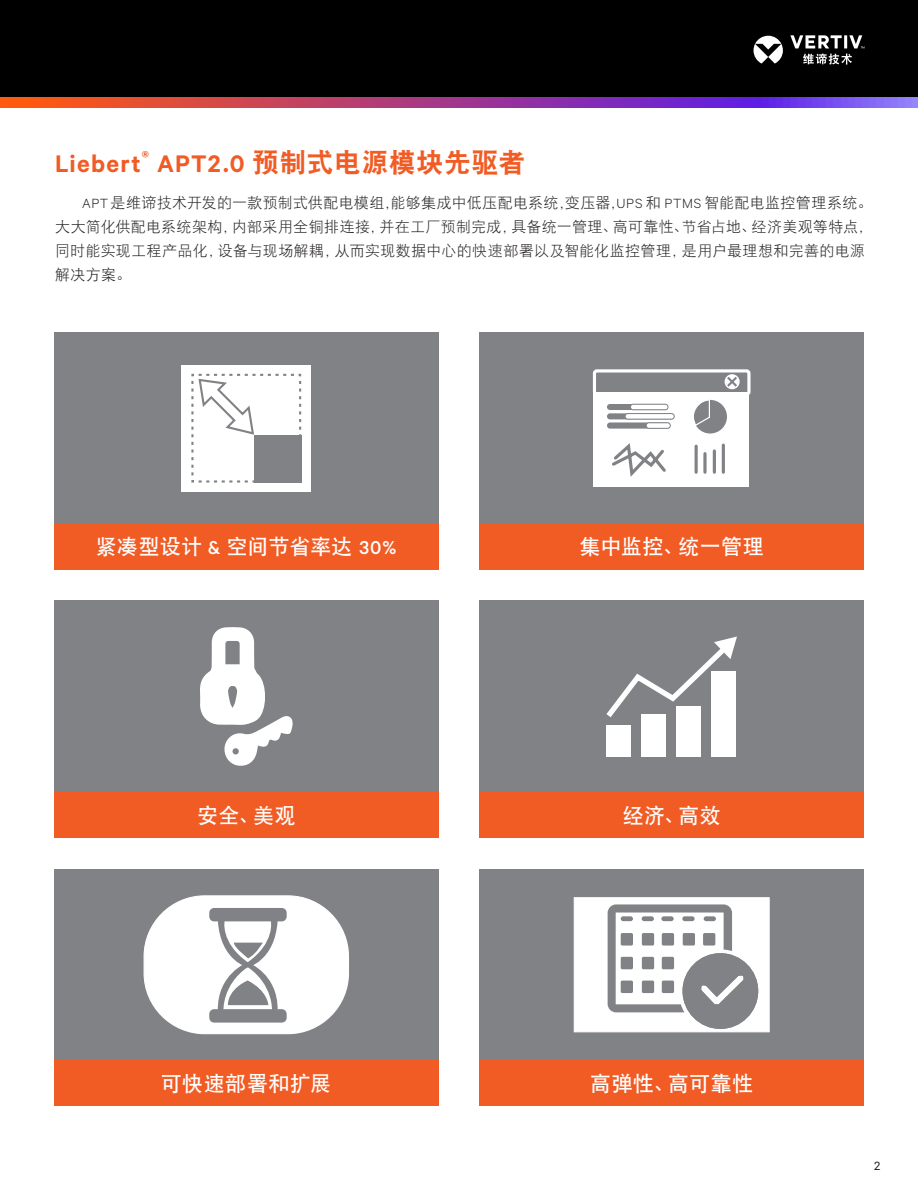
<style>
.page{position:relative;width:918px;height:1188px;background:#fff}
.page>*{position:absolute;margin:0;border:0;box-sizing:border-box;transform-origin:0 0}
.t1{font:600 27px "Calibre";letter-spacing:.045em;color:#f15b24}
.t2{font:21px "DF Hei GB W7";letter-spacing:.01em;color:#fff}
.t3{font:15px/24px "DF Hei GB W3";letter-spacing:.025em;color:#231f20}
.t4{font:13.5px "Calibre";color:#231f20}
.s1{font-family:"DF Hei GB W9";font-weight:400}
.s2{font-family:"Calibre";font-weight:300}
.s3{font-family:"Calibre";font-weight:500}
</style>
<div class="page">
<div style="left:0;top:0;width:918px;height:108px;background:#000"></div>
<svg style="left:0;top:98px;width:918px;height:10px;background:#a73f8c"></svg>
<svg style="left:754px;top:35px;width:110px;height:30px"></svg>
<div style="left:54px;top:333px;width:385px;height:191px;background:#808285"></div>
<div style="left:54px;top:524px;width:385px;height:46px;background:#f15b24"></div>
<div style="left:479px;top:333px;width:385px;height:191px;background:#808285"></div>
<div style="left:479px;top:524px;width:385px;height:46px;background:#f15b24"></div>
<div style="left:479px;top:601px;width:385px;height:191px;background:#808285"></div>
<div style="left:479px;top:792px;width:385px;height:46px;background:#f15b24"></div>
<div style="left:54px;top:601px;width:385px;height:191px;background:#808285"></div>
<div style="left:54px;top:792px;width:385px;height:46px;background:#f15b24"></div>
<svg style="left:200px;top:627px;width:93px;height:139px"></svg>
<div style="left:606px;top:725px;width:25px;height:31px;background:#fff"></div>
<div style="left:641px;top:714px;width:25px;height:42px;background:#fff"></div>
<div style="left:676px;top:706px;width:25px;height:50px;background:#fff"></div>
<div style="left:711px;top:671px;width:24px;height:85px;background:#fff"></div>
<svg style="left:606px;top:636px;width:131px;height:87px"></svg>
<div style="left:54px;top:869px;width:385px;height:191px;background:#808285"></div>
<div style="left:54px;top:1060px;width:385px;height:46px;background:#f15b24"></div>
<div style="left:479px;top:869px;width:385px;height:191px;background:#808285"></div>
<div style="left:479px;top:1060px;width:385px;height:46px;background:#f15b24"></div>
<div style="left:182px;top:365px;width:129px;height:127px;background:#fff"></div>
<svg style="left:191px;top:373px;width:111px;height:110px"></svg>
<div style="left:593px;top:369px;width:158px;height:27px;border:3px solid #fff;border-radius:2px"></div>
<div style="left:594px;top:392px;width:155px;height:95px;background:#fff"></div>
<div style="left:725px;top:374px;width:15px;height:15px;background:#fff;border-radius:50%"></div>
<svg style="left:727px;top:377px;width:10px;height:10px"></svg>
<div style="left:607px;top:404px;width:61px;height:6px;background:#808285;border-radius:3px"></div>
<div style="left:607px;top:413px;width:67px;height:6px;background:#808285;border-radius:3px"></div>
<div style="left:607px;top:422px;width:63px;height:7px;background:#808285;border-radius:3px"></div>
<div style="left:630px;top:404px;width:38px;height:6px;background:#fff;border-radius:3px"></div>
<div style="left:630px;top:404px;width:38px;height:6px;border:1px solid #808285;border-radius:3px"></div>
<div style="left:625px;top:414px;width:49px;height:5px;background:#fff;border-radius:3px"></div>
<div style="left:625px;top:413px;width:49px;height:6px;border:1px solid #808285;border-radius:3px"></div>
<div style="left:646px;top:423px;width:24px;height:5px;background:#fff;border-radius:3px"></div>
<div style="left:646px;top:423px;width:25px;height:6px;border:1px solid #808285;border-radius:3px"></div>
<div style="left:693px;top:400px;width:34px;height:34px;background:#808285;border-radius:50%"></div>
<svg style="left:693px;top:400px;width:17px;height:27px"></svg>
<svg style="left:612px;top:443px;width:113px;height:34px"></svg>
<div style="left:144px;top:896px;width:204px;height:138px;background:#fff;border-radius:61px"></div>
<div style="left:144px;top:895px;width:205px;height:139px;border:1px solid #fff;border-radius:61px"></div>
<div style="left:209px;top:908px;width:78px;height:13px;background:#808285;border-radius:5px"></div>
<svg style="left:217px;top:921px;width:61px;height:88px"></svg>
<div style="left:209px;top:1009px;width:78px;height:14px;background:#808285;border-radius:5px"></div>
<div style="left:574px;top:897px;width:196px;height:135px;background:#fff;border:1px solid #fff"></div>
<svg style="left:608px;top:904px;width:150px;height:125px"></svg>
<p class="t1" style="left:55px;top:147px;width:472px">Liebert<sup>®</sup> APT2.0 <span class="s1">预制式电源模块先驱者</span></p>
<p class="t3" style="left:55px;top:190px;width:819px;text-indent:27px"><span class="s2">APT</span>是维谛技术开发的一款预制式供配电模组，能够集成中低压配电系统，变压器，<span class="s2">UPS</span> 和 <span class="s2">PTMS</span> 智能配电监控管理系统。大大简化供配电系统架构，内部采用全铜排连接，并在工厂预制完成，具备统一管理、高可靠性、节省占地、经济美观等特点，同时能实现工程产品化，设备与现场解耦，从而实现数据中心的快速部署以及智能化监控管理，是用户最理想和完善的电源解决方案。</p>
<p class="t2" style="left:96px;top:535px;width:301px">紧凑型设计 <span class="s3">&amp;</span> 空间节省率达 <span class="s3">30%</span></p>
<p class="t2" style="left:580px;top:535px;width:186px">集中监控、统一管理</p>
<p class="t2" style="left:197px;top:804px;width:100px">安全、美观</p>
<p class="t2" style="left:623px;top:804px;width:100px">经济、高效</p>
<p class="t2" style="left:161px;top:1072px;width:172px">可快速部署和扩展</p>
<p class="t2" style="left:590px;top:1072px;width:165px">高弹性、高可靠性</p>
<p class="t4" style="left:874px;top:1158px;width:8px">2</p>
</div>
